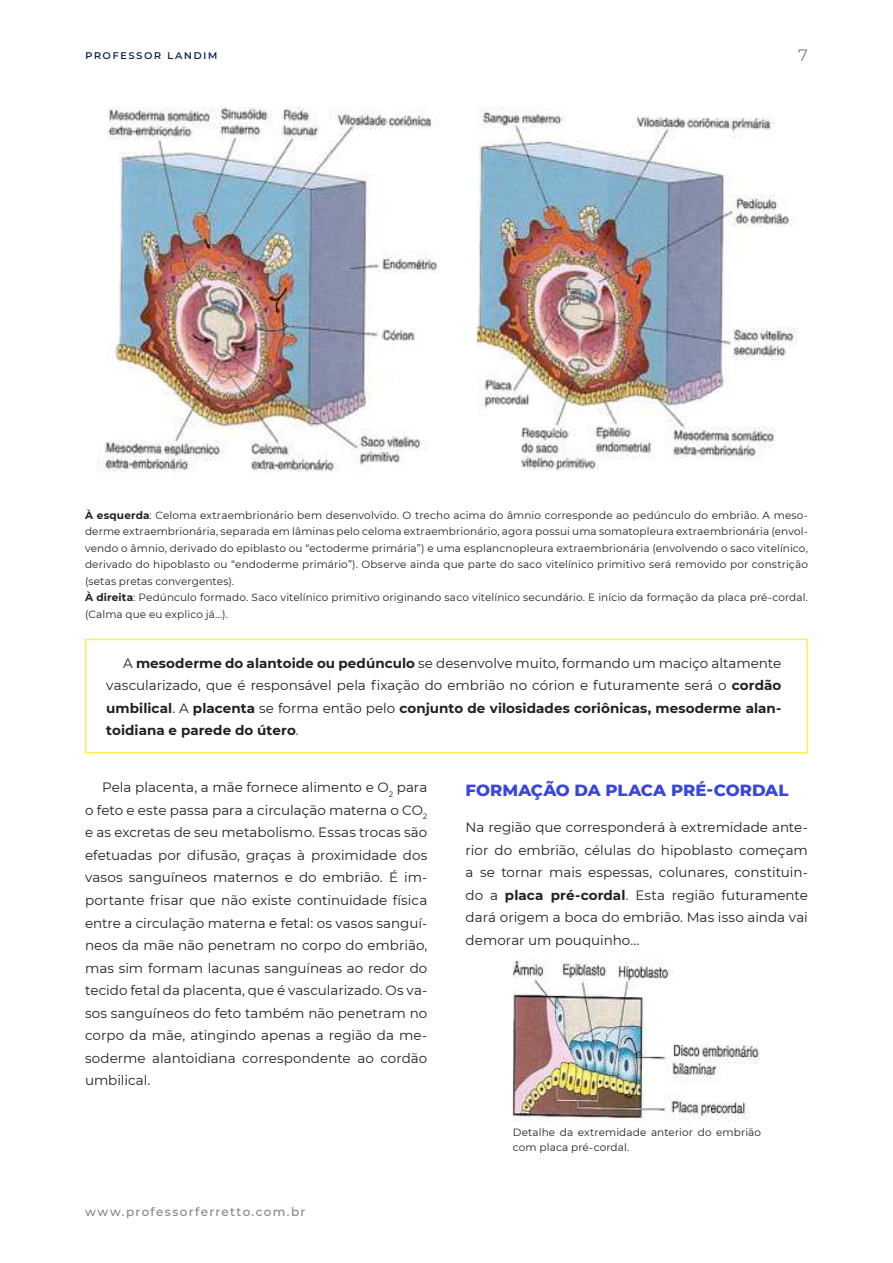
<style>
.page{position:relative;width:893px;height:1263px;background:#fff}
.page>*{position:absolute;margin:0;border:0;box-sizing:border-box;transform-origin:0 0}
.t1{font:800 16.5px "Montserrat";letter-spacing:.005em;color:#3846dc}
.t2{font:16.5px "Montserrat";color:#808285}
.t3{font:13.5px/22.5px "Montserrat";color:#231f20;text-align:justify}
.t4{font:500 12px "Montserrat";letter-spacing:.11em;color:#808285}
.t5{font:500 12px "Montserrat";letter-spacing:.11em;color:#061f3f}
.t6{font:10.5px/16.5px "Montserrat";letter-spacing:.01em;color:#231f20}
.s1{font-weight:700}
</style>
<div class="page">
<img style="left:99px;top:108px;width:339px;height:365px">
<img style="left:477px;top:106px;width:320px;height:365px">
<div style="left:85px;top:639px;width:723px;height:114px;border:2px solid #fff04e"></div>
<img style="left:512px;top:959px;width:248px;height:163px">
<p class="t5" style="left:85px;top:46px;width:134px">professor landim</p>
<p class="t2" style="left:798px;top:44px;width:11px">7</p>
<p class="t6" style="left:85px;top:506px;width:724px"><span class="s1">À esquerda</span>: Celoma extraembrionário bem desenvolvido. O trecho acima do âmnio corresponde ao pedúnculo do embrião. A meso&shy;derme extraembrionária, separada em lâminas pelo celoma extraembrionário, agora possui uma somatopleura extraembrionária (envol&shy;vendo o âmnio, derivado do epiblasto ou “ectoderme primária”) e uma esplancnopleura extraembrionária (envolvendo o saco vitelínico, derivado do hipoblasto ou “endoderme primário”). Observe ainda que parte do saco vitelínico primitivo será removido por constrição (setas pretas convergentes).<br><span class="s1">À direita</span>: Pedúnculo formado. Saco vitelínico primitivo originando saco vitelínico secundário. E início da formação da placa pré-cordal. (Calma que eu explico já...).</p>
<p class="t3" style="left:106px;top:651px;width:677px;text-indent:17px">A <span class="s1">mesoderme do alantoide ou pedúnculo</span> se desenvolve muito, formando um maciço altamente vascularizado, que é responsável pela fixação do embrião no córion e futuramente será o <span class="s1">cordão umbilical</span>. A <span class="s1">placenta</span> se forma então pelo <span class="s1">conjunto de vilosidades coriônicas, mesoderme alan&shy;toidiana e parede do útero</span>.</p>
<p class="t3" style="left:85px;top:776px;width:344px;text-indent:17px">Pela placenta, a mãe fornece alimento e O<sub>2</sub> para o feto e este passa para a circulação materna o CO<sub>2 </sub>e as excretas de seu metabolismo. Essas trocas são efetuadas por difusão, graças à proximidade dos vasos sanguíneos maternos e do embrião. É im&shy;portante frisar que não existe continuidade física entre a circulação materna e fetal: os vasos sanguí&shy;neos da mãe não penetram no corpo do embrião, mas sim formam lacunas sanguíneas ao redor do tecido fetal da placenta, que é vascularizado. Os va&shy;sos sanguíneos do feto também não penetram no corpo da mãe, atingindo apenas a região da me&shy;soderme alantoidiana correspondente ao cordão umbilical.</p>
<p class="t1" style="left:466px;top:778px;width:324px">FORMAÇÃO DA PLACA PRÉ-CORDAL</p>
<p class="t3" style="left:466px;top:816px;width:344px">Na região que corresponderá à extremidade ante&shy;rior do embrião, células do hipoblasto começam a se tornar mais espessas, colunares, constituin&shy;do a <span class="s1">placa pré-cordal</span>. Esta região futuramente dará origem a boca do embrião. Mas isso ainda vai demorar um pouquinho...</p>
<p class="t4" style="left:85px;top:1203px;width:222px">www.professorferretto.com.br</p>
<p class="t6" style="left:513px;top:1125px;width:250px;line-height:15px">Detalhe da extremidade anterior do embrião com placa pré-cordal.</p>
</div>
